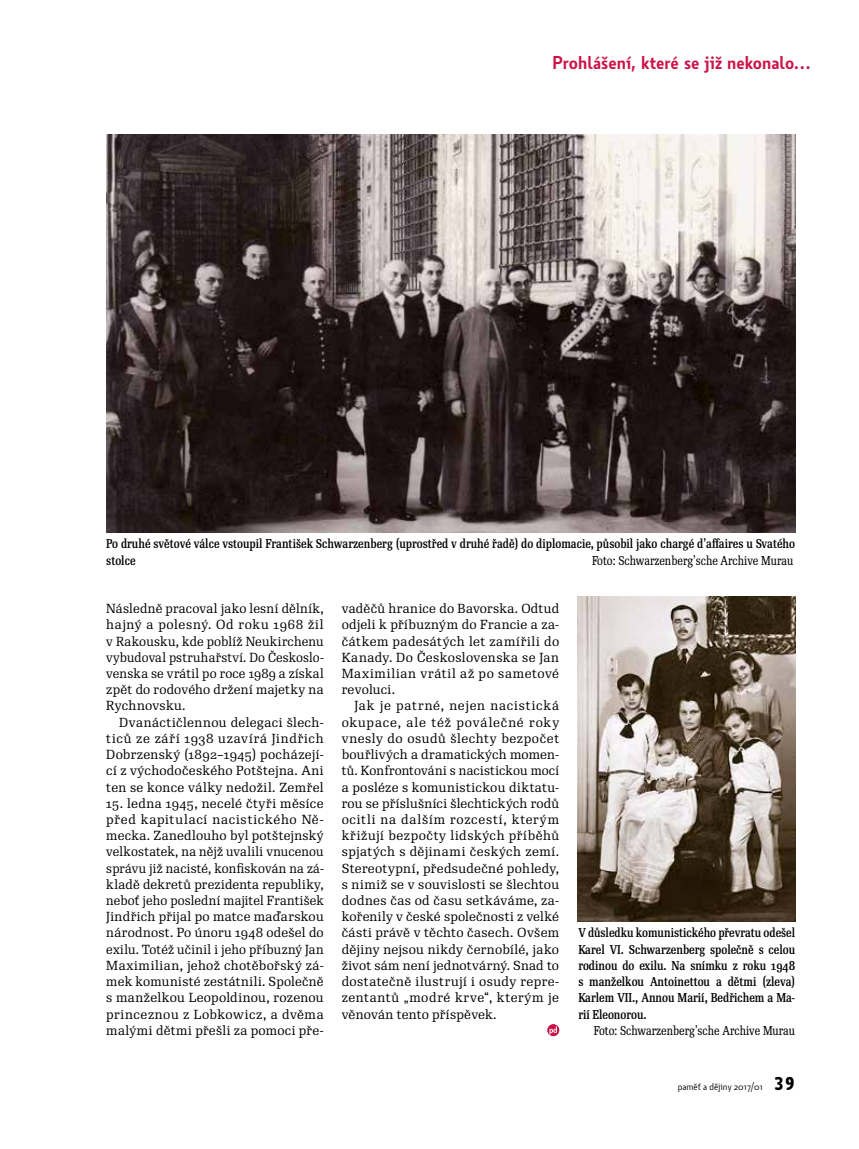
<style>
.page{position:relative;width:859px;height:1149px;background:#fff}
.page>*{position:absolute;margin:0;border:0;box-sizing:border-box;transform-origin:0 0}
.t1{font:600 18px "Botanika Std";color:#cb1148}
.t2{font:12.75px/16.2px "Re Public Std";letter-spacing:.025em;color:#000;text-align:justify}
.t3{font:500 12.45px/16.2px "Re Public Std Cond";color:#000}
.t4{font:12.45px "Re Public Std Cond";color:#000}
.t5{font:9.75px "Botanika Std";color:#000}
.s1{font-family:"Botanika Mono";font-weight:700;font-size:18px}
</style>
<div class="page">
<img style="left:106px;top:135px;width:689px;height:397px">
<img style="left:578px;top:596px;width:217px;height:324px">
<svg style="left:547px;top:1023px;width:12px;height:12px"></svg>
<svg style="left:549px;top:1025px;width:8px;height:9px"></svg>
<h1 class="t1" style="left:552px;top:51px;width:259px">Prohlášení, které se již nekonalo…</h1>
<p class="t3" style="left:106px;top:535px;width:690px">Po druhé světové válce vstoupil František Schwarzenberg (uprostřed v druhé řadě) do diplomacie, působil jako chargé d’́affaires u Svatého stolce</p>
<p class="t4" style="left:592px;top:552px;width:203px">Foto: Schwarzenberg’sche Archive Murau</p>
<p class="t2" style="left:106px;top:600px;width:219px">Následně pracoval jako lesní dělník, hajný a polesný. Od roku 1968 žil v Rakousku, kde poblíž Neukirchenu vybudoval pstruhařství. Do Českoslo&shy;venska se vrátil po roce 1989 a získal zpět do rodového držení majetky na Rychnovsku.</p>
<p class="t2" style="left:106px;top:714px;width:219px;text-indent:13px">Dvanáctičlennou delegaci šlech&shy;ticů ze září 1938 uzavírá Jindřich Dobrzenský (1892–1945) pocházejí&shy;cí z východočeského Potštejna. Ani ten se konce války nedožil. Zemřel</p>
<p class="t2" style="left:106px;top:795px;width:219px">15. ledna 1945, necelé čtyři měsíce před kapitulací nacistického Ně&shy;mecka. Zanedlouho byl potštejnský velkostatek, na nějž uvalili vnucenou správu již nacisté, konfiskován na zá&shy;kladě dekretů prezidenta republiky, neboť jeho poslední majitel František Jindřich přijal po matce maďarskou národnost. Po únoru 1948 odešel do exilu. Totéž učinil i jeho příbuzný Jan Maximilian, jehož chotěbořský zá&shy;mek komunisté zestátnili. Společně s manželkou Leopoldinou, rozenou princeznou z Lobkowicz, a dvěma malými dětmi přešli za pomoci pře-</p>
<p class="t2" style="left:342px;top:600px;width:219px">vaděčů hranice do Bavorska. Odtud odjeli k příbuzným do Francie a za&shy;čátkem padesátých let zamířili do Kanady. Do Československa se Jan Maximilian vrátil až po sametové revoluci.</p>
<p class="t2" style="left:342px;top:697px;width:219px;text-indent:13px">Jak je patrné, nejen nacistická okupace, ale též poválečné roky vnesly do osudů šlechty bezpočet bouřlivých a dramatických momen&shy;tů. Konfrontováni s nacistickou mocí a posléze s komunistickou diktatu&shy;rou se příslušníci šlechtických rodů ocitli na dalším rozcestí, kterým křižují bezpočty lidských příběhů spjatých s dějinami českých zemí.<br>Stereotypní, předsudečné pohledy, s nimiž se v souvislosti se šlechtou dodnes čas od času setkáváme, za&shy;kořenily v české společnosti z velké části právě v těchto časech. Ovšem dějiny nejsou nikdy černobílé, jako život sám není jednotvárný. Snad to dostatečně ilustrují i osudy repre&shy;zentantů „modré krve“, kterým je věnován tento příspěvek.</p>
<p class="t3" style="left:578px;top:924px;width:218px;text-align:justify">V důsledku komunistického převratu odešel Karel VI. Schwarzenberg společně s celou rodinou do exilu. Na snímku z roku 1948 s manželkou Antoinettou a dětmi (zleva)<br>Karlem VII., Annou Marií, Bedřichem a Ma&shy;rií Eleonorou.</p>
<p class="t4" style="left:594px;top:1022px;width:203px">Foto: Schwarzenberg’sche Archive Murau</p>
<p class="t5" style="left:678px;top:1080px;width:119px">paměť a dějiny 2017/01 <span class="s1">39</span></p>
</div>
